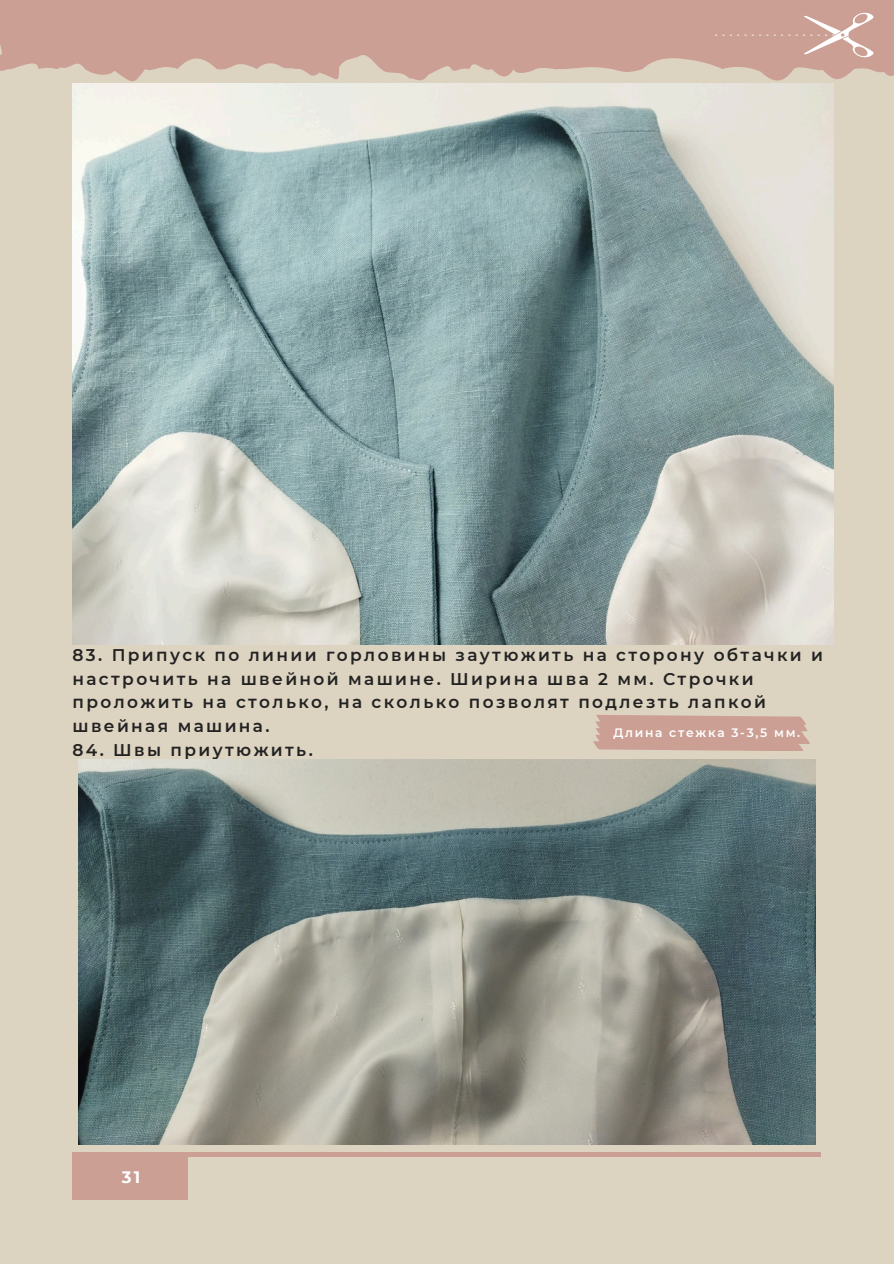
<style>
.page{position:relative;width:894px;height:1264px;background:#fff}
.page>*{position:absolute;margin:0;border:0;box-sizing:border-box;transform-origin:0 0}
.t1{font:600 16.95px/23.7px "Montserrat";letter-spacing:.14em;color:#222}
.t2{font:700 16.5px "Montserrat";color:#fff}
.t3{font:600 12.15px "Montserrat";letter-spacing:.14em;color:#fff}
</style>
<div class="page">
<div style="left:0;top:0;width:893px;height:1263px;background:#ddd3c1"></div>
<div style="left:72px;top:1153px;width:115px;height:46px;background:#cb9f94"></div>
<hr style="left:72px;top:1152px;width:748px;height:4px;background:#cb9f94">
<svg style="left:0;top:0;width:893px;height:89px;fill:#cb9f94"></svg>
<svg style="left:788px;top:12px;width:87px;height:46px;background:#d3aea4"></svg>
<svg style="left:737px;top:35px;width:45px;height:1px"></svg>
<svg style="left:715px;top:35px;width:16px;height:1px"></svg>
<img style="left:72px;top:83px;width:761px;height:561px">
<svg style="left:593px;top:715px;width:216px;height:36px;background:#cca397"></svg>
<img style="left:78px;top:759px;width:737px;height:385px">
<p class="t1" style="left:72px;top:643px;width:751px">83. Припуск по линии горловины заутюжить на сторону обтачки и настрочить на швейной машине. Ширина шва 2 мм. Строчки проложить на столько, на сколько позволят подлезть лапкой швейная машина.</p>
<p class="t1" style="left:72px;top:737px;width:242px">84. Швы приутюжить.</p>
<p class="t3" style="left:613px;top:724px;width:188px">Длина стежка 3-3,5 мм.</p>
<p class="t2" style="left:122px;top:1166px;width:20px">31</p>
</div>
